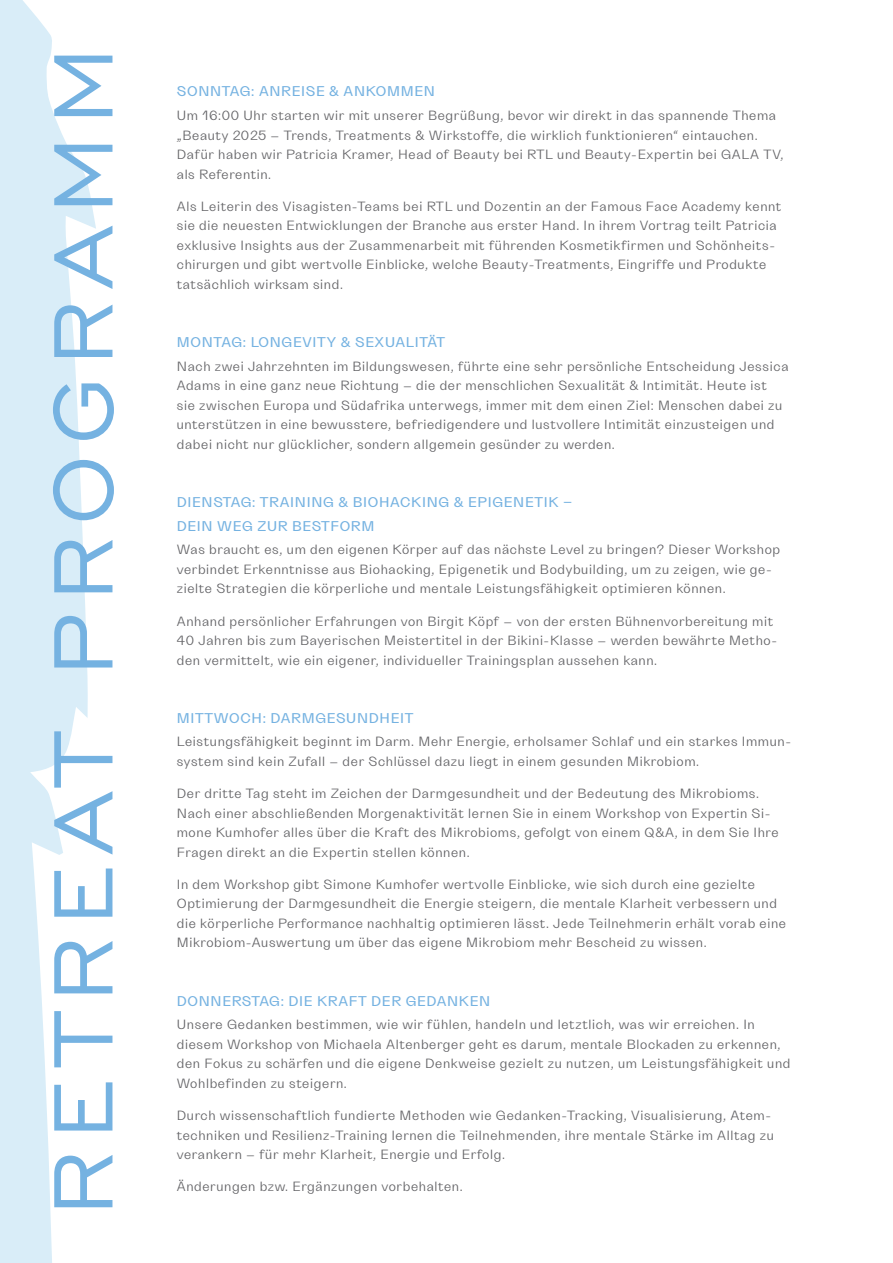
<style>
.page{position:relative;width:893px;height:1263px;background:#fff}
.page>*{position:absolute;margin:0;border:0;box-sizing:border-box;transform-origin:0 0}
.t1{font:108px "Engravers Gothic BT";letter-spacing:.11em;color:#75b2e1}
.t2{font:500 14.25px/24px "Grotta";letter-spacing:.05em;color:#75b2e1}
.t3{font:13.5px/19.5px "Grotta";letter-spacing:.05em;color:#636366}
</style>
<div class="page">
<svg style="left:0;top:0;width:96px;height:1263px;fill:#d9edf8"></svg>
<h1 class="t1" style="left:23px;top:676px;width:630px;rotate:-90deg">PROGRAMM</h1>
<h1 class="t1" style="left:23px;top:1216px;width:490px;rotate:-90deg">RETREAT</h1>
<p class="t2" style="left:177px;top:80px;width:260px">SONNTAG: ANREISE &amp; ANKOMMEN</p>
<p class="t3" style="left:177px;top:106px;width:608px">Um 16:00 Uhr starten wir mit unserer Begrüßung, bevor wir direkt in das spannende Thema „Beauty 2025 – Trends, Treatments &amp; Wirkstoffe, die wirklich funktionieren“ eintauchen.<br>Dafür haben wir Patricia Kramer, Head of Beauty bei RTL und Beauty-Expertin bei GALA TV, als Referentin.</p>
<p class="t3" style="left:177px;top:197px;width:606px">Als Leiterin des Visagisten-Teams bei RTL und Dozentin an der Famous Face Academy kennt sie die neuesten Entwicklungen der Branche aus erster Hand. In ihrem Vortrag teilt Patricia exklusive Insights aus der Zusammenarbeit mit führenden Kosmetikfirmen und Schönheits&shy;chirurgen und gibt wertvolle Einblicke, welche Beauty-Treatments, Eingriffe und Produkte tatsächlich wirksam sind.</p>
<p class="t2" style="left:177px;top:330px;width:270px">MONTAG: LONGEVITY &amp; SEXUALITÄT</p>
<p class="t3" style="left:177px;top:356px;width:613px">Nach zwei Jahrzehnten im Bildungswesen, führte eine sehr persönliche Entscheidung Jessica Adams in eine ganz neue Richtung – die der menschlichen Sexualität &amp; Intimität. Heute ist<br>sie zwischen Europa und Südafrika unterwegs, immer mit dem einen Ziel: Menschen dabei zu unterstützen in eine bewusstere, befriedigendere und lustvollere Intimität einzusteigen und dabei nicht nur glücklicher, sondern allgemein gesünder zu werden.</p>
<p class="t2" style="left:177px;top:490px;width:397px">DIENSTAG: TRAINING &amp; BIOHACKING &amp; EPIGENETIK –<br>DEIN WEG ZUR BESTFORM</p>
<p class="t3" style="left:177px;top:540px;width:605px">Was braucht es, um den eigenen Körper auf das nächste Level zu bringen? Dieser Workshop verbindet Erkenntnisse aus Biohacking, Epigenetik und Bodybuilding, um zu zeigen, wie ge&shy;zielte Strategien die körperliche und mentale Leistungsfähigkeit optimieren können.</p>
<p class="t3" style="left:177px;top:611px;width:602px">Anhand persönlicher Erfahrungen von Birgit Köpf – von der ersten Bühnenvorbereitung mit<br>40 Jahren bis zum Bayerischen Meistertitel in der Bikini-Klasse – werden bewährte Metho&shy;den vermittelt, wie ein eigener, individueller Trainingsplan aussehen kann.</p>
<p class="t2" style="left:177px;top:706px;width:238px">MITTWOCH: DARMGESUNDHEIT</p>
<p class="t3" style="left:177px;top:732px;width:616px">Leistungsfähigkeit beginnt im Darm. Mehr Energie, erholsamer Schlaf und ein starkes Immun&shy;system sind kein Zufall – der Schlüssel dazu liegt in einem gesunden Mikrobiom.</p>
<p class="t3" style="left:177px;top:784px;width:603px">Der dritte Tag steht im Zeichen der Darmgesundheit und der Bedeutung des Mikrobioms.<br>Nach einer abschließenden Morgenaktivität lernen Sie in einem Workshop von Expertin Si&shy;mone Kumhofer alles über die Kraft des Mikrobioms, gefolgt von einem Q&amp;A, in dem Sie Ihre Fragen direkt an die Expertin stellen können.</p>
<p class="t3" style="left:177px;top:875px;width:611px">In dem Workshop gibt Simone Kumhofer wertvolle Einblicke, wie sich durch eine gezielte Optimierung der Darmgesundheit die Energie steigern, die mentale Klarheit verbessern und die körperliche Performance nachhaltig optimieren lässt. Jede Teilnehmerin erhält vorab eine Mikrobiom-Auswertung um über das eigene Mikrobiom mehr Bescheid zu wissen.</p>
<p class="t2" style="left:177px;top:989px;width:315px">DONNERSTAG: DIE KRAFT DER GEDANKEN</p>
<p class="t3" style="left:177px;top:1015px;width:615px">Unsere Gedanken bestimmen, wie wir fühlen, handeln und letztlich, was wir erreichen. In diesem Workshop von Michaela Altenberger geht es darum, mentale Blockaden zu erkennen, den Fokus zu schärfen und die eigene Denkweise gezielt zu nutzen, um Leistungsfähigkeit und Wohlbefinden zu steigern.</p>
<p class="t3" style="left:177px;top:1106px;width:599px">Durch wissenschaftlich fundierte Methoden wie Gedanken-Tracking, Visualisierung, Atem&shy;techniken und Resilienz-Training lernen die Teilnehmenden, ihre mentale Stärke im Alltag zu verankern – für mehr Klarheit, Energie und Erfolg.</p>
<p class="t3" style="left:177px;top:1177px;width:287px">Änderungen bzw. Ergänzungen vorbehalten.</p>
</div>
